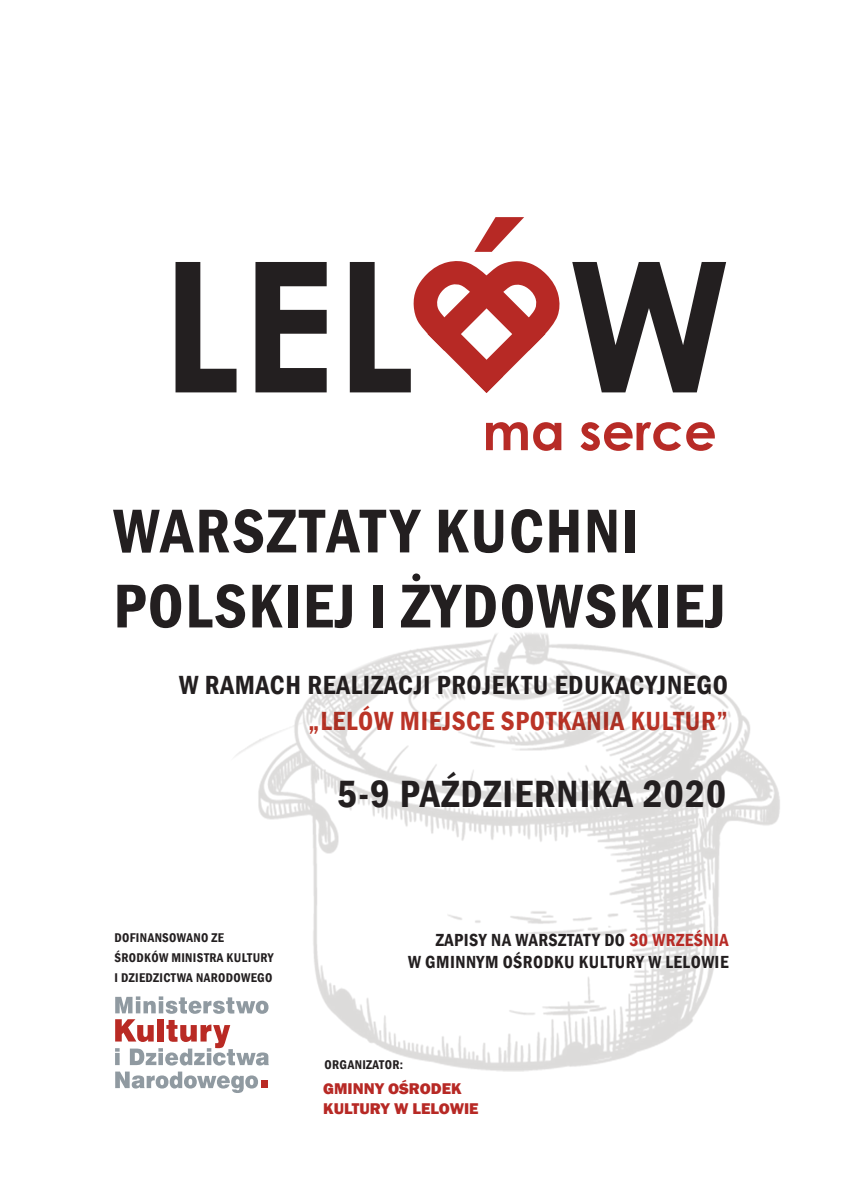
<style>
.page{position:relative;width:842px;height:1191px;background:#fff}
.page>*{position:absolute;margin:0;border:0;box-sizing:border-box;transform-origin:0 0}
.t1{font:600 condensed 64px/75px "Franklin Gothic";letter-spacing:.025em;color:#231f20}
.t2{font:600 condensed 39px "Franklin Gothic";letter-spacing:.03em;color:#231f20}
.t3{font:600 condensed 27px "Franklin Gothic";letter-spacing:.025em;color:#231f20}
.t4{font:600 condensed 27px "Franklin Gothic";letter-spacing:.025em;color:#bb3427}
.t5{font:600 condensed 18px "Franklin Gothic";letter-spacing:.025em;color:#231f20}
.t6{font:800 16px "Franklin Gothic";color:#b72925}
.t7{font:600 condensed 13px/20px "Franklin Gothic";letter-spacing:.025em;color:#231f20}
.s1{color:#b72b26}
</style>
<div class="page">
<img style="left:115px;top:217px;width:665px;height:876px">
<p class="t1" style="left:113px;top:492px;width:614px">WARSZTATY KUCHNI<br>POLSKIEJ I ŻYDOWSKIEJ</p>
<p class="t3" style="left:179px;top:666px;width:550px">W RAMACH REALIZACJI PROJEKTU EDUKACYJNEGO</p>
<p class="t4" style="left:308px;top:702px;width:421px">„LELÓW MIEJSCE SPOTKANIA KULTUR”</p>
<p class="t7" style="left:115px;top:927px;width:161px">DOFINANSOWANO ZE<br>ŚRODKÓW MINISTRA KULTURY<br>I DZIEDZICTWA NARODOWEGO</p>
<p class="t2" style="left:337px;top:767px;width:390px">5-9 PAŹDZIERNIKA 2020</p>
<p class="t5" style="left:436px;top:927px;width:294px">ZAPISY NA WARSZTATY DO <span class="s1">30 WRZEŚNIA</span></p>
<p class="t5" style="left:408px;top:949px;width:322px">W GMINNYM OŚRODKU KULTURY W LELOWIE</p>
<p class="t7" style="left:325px;top:1054px;width:80px">ORGANIZATOR:</p>
<p class="t6" style="left:323px;top:1078px;width:140px">GMINNY OŚRODEK</p>
<p class="t6" style="left:323px;top:1098px;width:157px">KULTURY W LELOWIE</p>
</div>
